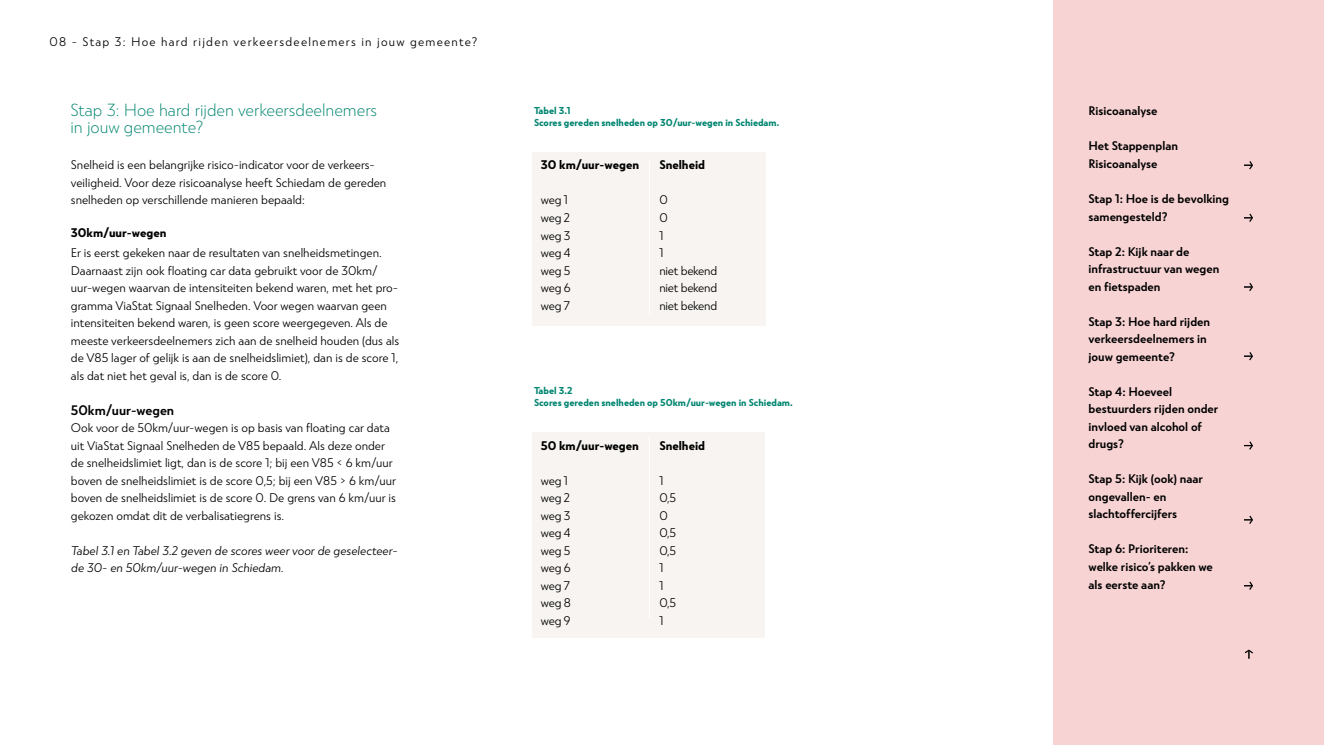
<style>
.page{position:relative;width:1324px;height:745px;background:#fff}
.page>*{position:absolute;margin:0;border:0;box-sizing:border-box;transform-origin:0 0}
.t1{font:200 17.5px/17.5px "Atlan";color:#008570}
.t2{font:600 13.75px "Atlan";color:#000}
.t3{font:300 12.5px/17.5px "Atlan";color:#000}
.t4{font:600 12.5px/17.5px "Atlan";color:#000}
.t5{font:300 12.5px/17.5px "Atlan";letter-spacing:-.02em;color:#000}
.t6{font:italic 300 12.5px/17.5px "Atlan";color:#000}
.t7{font:700 12.5px "Atlan";color:#000}
.t8{font:300 12.5px "Atlan";letter-spacing:.1em;color:#000}
.t9{font:700 10px/12.5px "Atlan";color:#008570}
</style>
<div class="page">
<div style="left:1052px;top:0;width:271px;height:744px;background:#f8d3d4"></div>
<svg style="left:1244px;top:161px;width:9px;height:9px"></svg>
<svg style="left:1244px;top:213px;width:9px;height:9px"></svg>
<svg style="left:1244px;top:283px;width:9px;height:8px"></svg>
<svg style="left:1244px;top:352px;width:9px;height:9px"></svg>
<svg style="left:1244px;top:441px;width:9px;height:9px"></svg>
<svg style="left:1244px;top:515px;width:9px;height:9px"></svg>
<svg style="left:1244px;top:581px;width:9px;height:9px"></svg>
<svg style="left:1244px;top:649px;width:9px;height:9px"></svg>
<div style="left:532px;top:152px;width:233px;height:173px;background:#f7f4f1"></div>
<div style="left:532px;top:432px;width:232px;height:205px;background:#f7f4f1"></div>
<hr style="left:648px;top:161px;width:2px;height:153px;background:#fff">
<hr style="left:648px;top:436px;width:2px;height:181px;background:#fff">
<p class="t8" style="left:50px;top:34px;width:429px">08 - Stap 3: Hoe hard rijden verkeersdeelnemers in jouw gemeente?</p>
<h1 class="t1" style="left:70px;top:101px;width:308px">Stap 3: Hoe hard rijden verkeersdeelnemers in jouw gemeente?</h1>
<p class="t3" style="left:71px;top:156px;width:317px">Snelheid is een belangrijke risico-indicator voor de verkeers&shy;veiligheid. Voor deze risicoanalyse heeft Schiedam de gereden snelheden op verschillende manieren bepaald:</p>
<p class="t7" style="left:71px;top:225px;width:97px">30km/uur-wegen</p>
<p class="t3" style="left:71px;top:244px;width:330px">Er is eerst gekeken naar de resultaten van snelheidsmetingen.<br>Daarnaast zijn ook floating car data gebruikt voor de 30km/ uur-wegen waarvan de intensiteiten bekend waren, met het pro&shy;gramma ViaStat Signaal Snelheden. Voor wegen waarvan geen intensiteiten bekend waren, is geen score weergegeven. Als de meeste verkeersdeelnemers zich aan de snelheid houden (dus als de V85 lager of gelijk is aan de snelheidslimiet), dan is de score 1, als dat niet het geval is, dan is de score 0.</p>
<p class="t2" style="left:71px;top:402px;width:105px">50km/uur-wegen</p>
<p class="t3" style="left:71px;top:419px;width:327px">Ook voor de 50km/uur-wegen is op basis van floating car data uit ViaStat Signaal Snelheden de V85 bepaald. Als deze onder de snelheidslimiet ligt, dan is de score 1; bij een V85 &lt; 6 km/uur boven de snelheidslimiet is de score 0,5; bij een V85 &gt; 6 km/uur boven de snelheidslimiet is de score 0. De grens van 6 km/uur is gekozen omdat dit de verbalisatiegrens is.</p>
<p class="t6" style="left:71px;top:541px;width:328px">Tabel 3.1 en Tabel 3.2 geven de scores weer voor de geselecteer&shy;de 30- en 50km/uur-wegen in Schiedam.</p>
<p class="t9" style="left:534px;top:104px;width:247px">Tabel 3.1<br>Scores gereden snelheden op 30/uur-wegen in Schiedam.</p>
<p class="t7" style="left:541px;top:158px;width:100px">30 km/uur-wegen</p>
<p class="t5" style="left:541px;top:191px;width:31px">weg 1 weg 2 weg 3 weg 4 weg 5 weg 6 weg 7</p>
<p class="t7" style="left:659px;top:158px;width:47px">Snelheid</p>
<p class="t5" style="left:659px;top:191px;width:59px">0<br>0<br>1<br>1<br>niet bekend niet bekend niet bekend</p>
<p class="t9" style="left:534px;top:384px;width:260px">Tabel 3.2<br>Scores gereden snelheden op 50km/uur-wegen in Schiedam.</p>
<p class="t7" style="left:541px;top:438px;width:100px">50 km/uur-wegen</p>
<p class="t5" style="left:541px;top:471px;width:32px">weg 1 weg 2 weg 3 weg 4 weg 5 weg 6 weg 7 weg 8 weg 9</p>
<p class="t7" style="left:659px;top:438px;width:47px">Snelheid</p>
<p class="t3" style="left:659px;top:471px;width:18px">1<br>0,5<br>0<br>0,5<br>0,5<br>1<br>1<br>0,5<br>1</p>
<p class="t4" style="left:1088px;top:102px;width:70px">Risicoanalyse</p>
<p class="t4" style="left:1088px;top:137px;width:91px">Het Stappenplan<br>Risicoanalyse</p>
<p class="t4" style="left:1088px;top:190px;width:142px">Stap 1: Hoe is de bevolking samengesteld?</p>
<p class="t4" style="left:1088px;top:242px;width:132px">Stap 2: Kijk naar de infrastructuur van wegen en fietspaden</p>
<p class="t4" style="left:1088px;top:312px;width:123px">Stap 3: Hoe hard rijden verkeersdeelnemers in jouw gemeente?</p>
<p class="t4" style="left:1088px;top:382px;width:131px">Stap 4: Hoeveel bestuurders rijden onder invloed van alcohol of drugs?</p>
<p class="t4" style="left:1088px;top:470px;width:116px">Stap 5: Kijk (ook) naar ongevallen- en slachtoffercijfers</p>
<p class="t4" style="left:1088px;top:540px;width:126px">Stap 6: Prioriteren: welke risico’s pakken we als eerste aan?</p>
</div>
